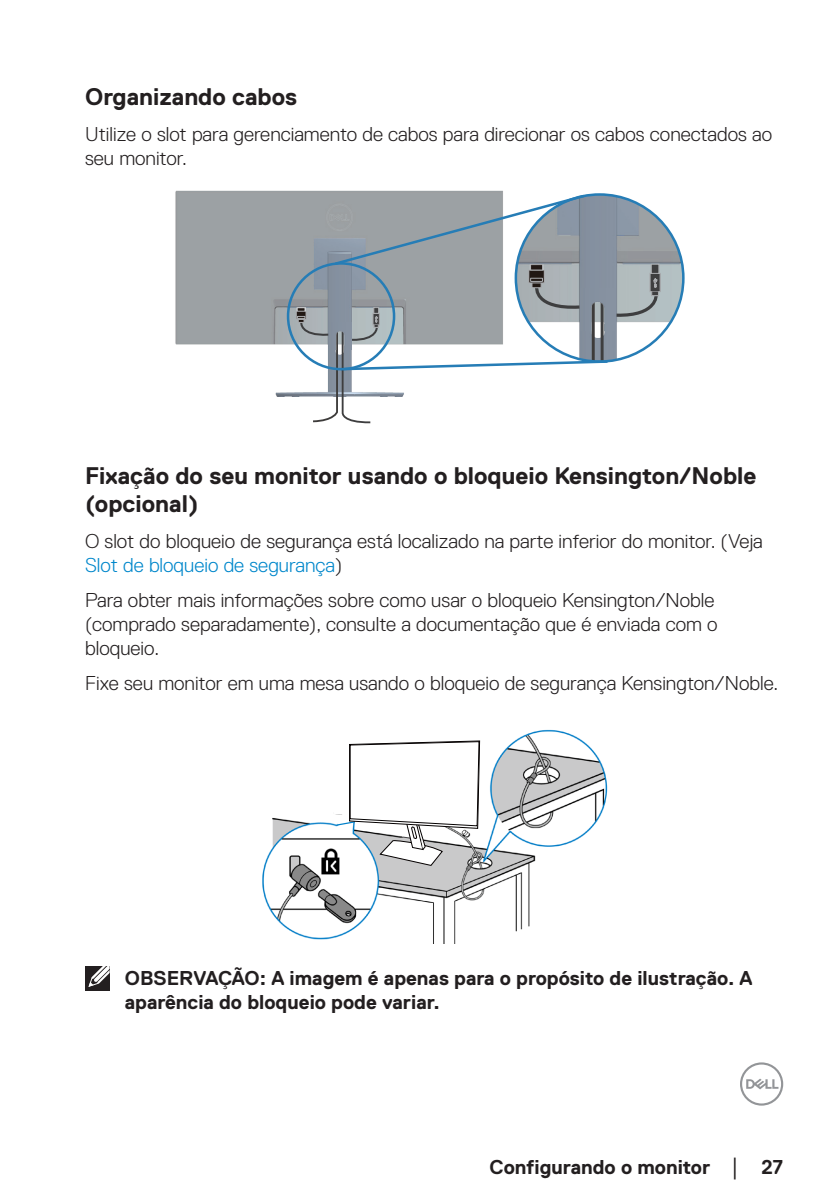
<style>
.page{position:relative;width:840px;height:1191px;background:#fff}
.page>*{position:absolute;margin:0;border:0;box-sizing:border-box;transform-origin:0 0}
.Head2{font:700 24px/28px "Dell Replica";color:#231f20}
.text{font:300 20px/24px "Dell Replica";color:#231f20}
.text-2{font:700 20px/24px "Dell Replica";color:#231f20}
.s1{color:#0087cb}
.s2{font-family:"Arial";font-weight:400;font-size:18px}
</style>
<div class="page">
<svg style="left:740px;top:1062px;width:42px;height:43px"></svg>
<img style="left:515px;top:194px;width:168px;height:167px;border-radius:84px">
<img style="left:175px;top:190px;width:328px;height:206px">
<svg style="left:297px;top:193px;width:363px;height:231px"></svg>
<img style="left:329px;top:323px;width:22px;height:27px">
<div style="left:286px;top:262px;width:109px;height:108px;border:3px solid #267db6;border-radius:50%"></div>
<img style="left:262px;top:729px;width:346px;height:184px">
<svg style="left:272px;top:729px;width:264px;height:215px"></svg>
<div style="left:85px;top:966px;width:24px;height:24px;background:#231f20"></div>
<svg style="left:88px;top:966px;width:22px;height:21px"></svg>
<p class="Head2" style="left:85px;top:83px;width:213px">Organizando cabos</p>
<p class="text" style="left:85px;top:122px;width:688px">Utilize o slot para gerenciamento de cabos para direcionar os cabos conectados ao seu monitor.</p>
<p class="Head2" style="left:85px;top:462px;width:672px">Fixação do seu monitor usando o bloqueio Kensington/Noble (opcional)</p>
<p class="text" style="left:85px;top:529px;width:678px">O slot do bloqueio de segurança está localizado na parte inferior do monitor. (Veja<br><span class="s1">Slot de bloqueio de segurança</span>)</p>
<p class="text" style="left:85px;top:588px;width:633px">Para obter mais informações sobre como usar o bloqueio Kensington/Noble (comprado separadamente), consulte a documentação que é enviada com o bloqueio.</p>
<p class="text" style="left:85px;top:671px;width:694px">Fixe seu monitor em uma mesa usando o bloqueio de segurança Kensington/Noble.</p>
<p class="text-2" style="left:125px;top:966px;width:628px">OBSERVAÇÃO: A imagem é apenas para o propósito de ilustração. A aparência do bloqueio pode variar.</p>
<p class="text-2" style="left:489px;top:1155px;width:295px">Configurando o monitor <span class="s2">│</span> 27</p>
</div>
